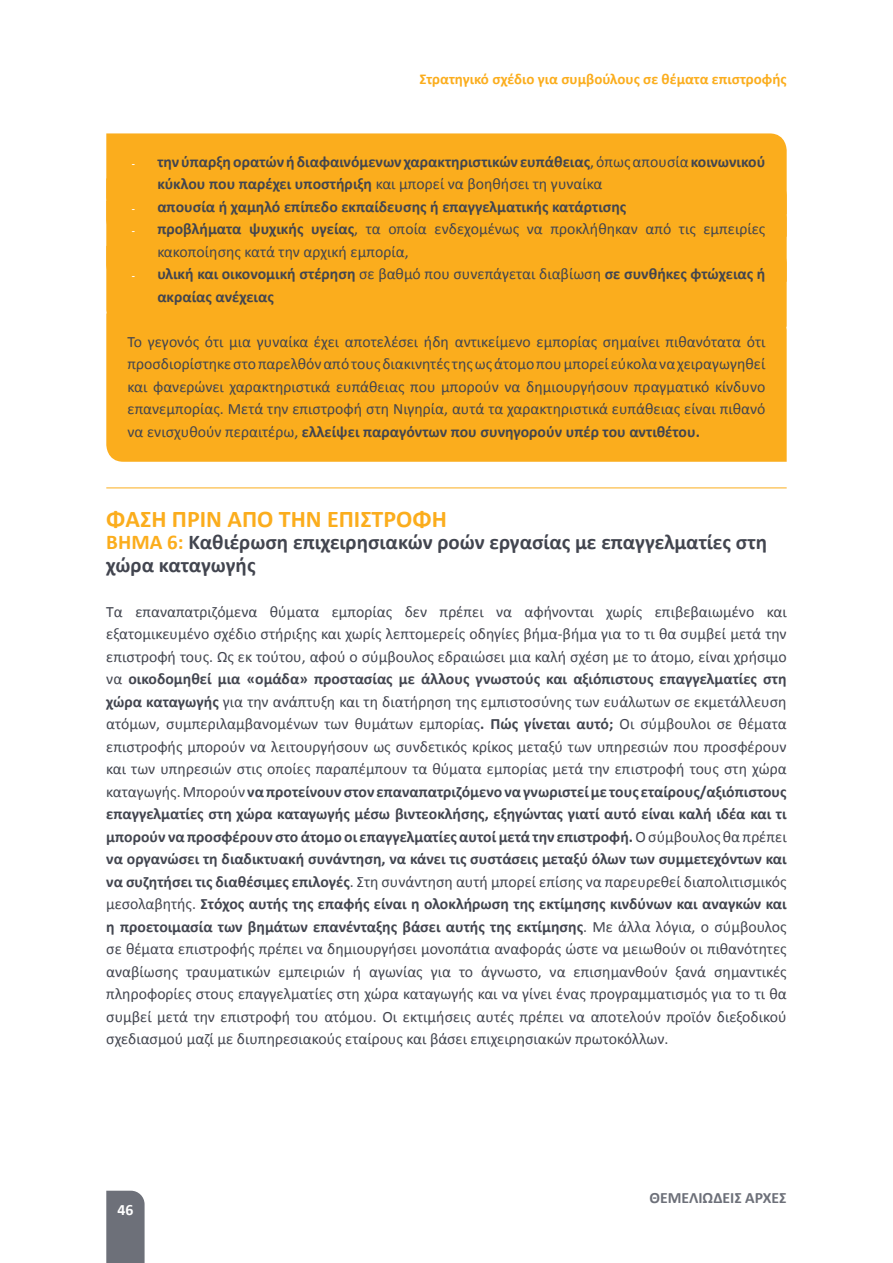
<style>
.page{position:relative;width:893px;height:1263px;background:#fff}
.page>*{position:absolute;margin:0;border:0;box-sizing:border-box;transform-origin:0 0}
.t1{font:700 24px "Calibri";color:#fbad1d}
.t2{font:700 21px/22.5px "Calibri";color:#42454f}
.t3{font:15.75px/22.5px "Calibri";color:#42454f;text-align:justify}
.t4{font:700 15.75px/22.5px "Calibri";color:#42454f}
.t5{font:700 15.75px "Calibri";color:#6d7079}
.t6{font:700 15.75px "Calibri";color:#fff}
.t7{font:700 15px "Calibri";color:#fbad1d}
.s1{font-size:10.5px;color:#fff}
.s2{font-weight:400}
.s3{font-weight:700;font-size:10.5px;color:#fff}
.s4{font-weight:700}
.s5{color:#fbad1d}
</style>
<div class="page">
<div style="left:106px;top:1191px;width:39px;height:72px;background:#6d7079"></div>
<div style="left:106px;top:133px;width:681px;height:45px;background:#fbad1d"></div>
<div style="left:106px;top:178px;width:681px;height:23px;background:#fbad1d"></div>
<div style="left:106px;top:201px;width:681px;height:45px;background:#fbad1d"></div>
<div style="left:106px;top:246px;width:681px;height:67px;background:#fbad1d"></div>
<div style="left:106px;top:313px;width:681px;height:149px;background:#fbad1d"></div>
<hr style="left:106px;top:487px;width:681px;height:1px;background:#fbad1d">
<p class="t7" style="left:419px;top:69px;width:369px">Στρατηγικό σχέδιο για συμβούλους σε θέματα επιστροφής</p>
<p class="t4" style="left:157px;top:149px;width:610px;text-indent:-26px"><span class="s1">-</span> την ύπαρξη ορατών ή διαφαινόμενων χαρακτηριστικών ευπάθειας<span class="s2">, όπως απουσία</span> κοινωνικού κύκλου που παρέχει υποστήριξη <span class="s2">και μπορεί να βοηθήσει τη γυναίκα</span></p>
<p class="t4" style="left:132px;top:194px;width:496px"><span class="s1">-</span> απουσία ή χαμηλό επίπεδο εκπαίδευσης ή επαγγελματικής κατάρτισης</p>
<p class="t3" style="left:157px;top:217px;width:610px;text-indent:-26px"><span class="s3">-</span> <span class="s4">προβλήματα ψυχικής υγείας</span>, τα οποία ενδεχομένως να προκλήθηκαν από τις εμπειρίες κακοποίησης κατά την αρχική εμπορία,</p>
<p class="t4" style="left:157px;top:262px;width:610px;text-indent:-26px"><span class="s1">-</span> υλική και οικονομική στέρηση <span class="s2">σε βαθμό που συνεπάγεται διαβίωση</span> σε συνθήκες φτώχειας ή ακραίας ανέχειας</p>
<p class="t3" style="left:128px;top:329px;width:639px">Το γεγονός ότι μια γυναίκα έχει αποτελέσει ήδη αντικείμενο εμπορίας σημαίνει πιθανότατα ότι προσδιορίστηκε στο παρελθόν από τους διακινητές της ως άτομο που μπορεί εύκολα να χειραγωγηθεί και φανερώνει χαρακτηριστικά ευπάθειας που μπορούν να δημιουργήσουν πραγματικό κίνδυνο επανεμπορίας. Μετά την επιστροφή στη Νιγηρία, αυτά τα χαρακτηριστικά ευπάθειας είναι πιθανό να ενισχυθούν περαιτέρω, <span class="s4">ελλείψει παραγόντων που συνηγορούν υπέρ του αντιθέτου.</span></p>
<h1 class="t1" style="left:106px;top:504px;width:342px">ΦΑΣΗ ΠΡΙΝ ΑΠΟ ΤΗΝ ΕΠΙΣΤΡΟΦΗ</h1>
<h2 class="t2" style="left:106px;top:530px;width:662px"><span class="s5">ΒΗΜΑ 6:</span> Καθιέρωση επιχειρησιακών ροών εργασίας με επαγγελματίες στη χώρα καταγωγής</h2>
<p class="t3" style="left:106px;top:599px;width:682px">Τα επαναπατριζόμενα θύματα εμπορίας δεν πρέπει να αφήνονται χωρίς επιβεβαιωμένο και εξατομικευμένο σχέδιο στήριξης και χωρίς λεπτομερείς οδηγίες βήμα-βήμα για το τι θα συμβεί μετά την επιστροφή τους. Ως εκ τούτου, αφού ο σύμβουλος εδραιώσει μια καλή σχέση με το άτομο, είναι χρήσιμο να <span class="s4">οικοδομηθεί μια «ομάδα» προστασίας με άλλους γνωστούς και αξιόπιστους επαγγελματίες στη χώρα καταγωγής</span> για την ανάπτυξη και τη διατήρηση της εμπιστοσύνης των ευάλωτων σε εκμετάλλευση ατόμων, συμπεριλαμβανομένων των θυμάτων εμπορίας<span class="s4">. Πώς γίνεται αυτό;</span> Οι σύμβουλοι σε θέματα επιστροφής μπορούν να λειτουργήσουν ως συνδετικός κρίκος μεταξύ των υπηρεσιών που προσφέρουν και των υπηρεσιών στις οποίες παραπέμπουν τα θύματα εμπορίας μετά την επιστροφή τους στη χώρα καταγωγής. Μπορούν <span class="s4">να προτείνουν στον επαναπατριζόμενο να γνωριστεί με τους εταίρους/αξιόπιστους επαγγελματίες στη χώρα καταγωγής μέσω βιντεοκλήσης, εξηγώντας γιατί αυτό είναι καλή ιδέα και τι μπορούν να προσφέρουν στο άτομο οι επαγγελματίες αυτοί μετά την επιστροφή.</span> Ο σύμβουλος θα πρέπει <span class="s4">να οργανώσει τη διαδικτυακή συνάντηση, να κάνει τις συστάσεις μεταξύ όλων των συμμετεχόντων και να συζητήσει τις διαθέσιμες επιλογές</span>. Στη συνάντηση αυτή μπορεί επίσης να παρευρεθεί διαπολιτισμικός μεσολαβητής. <span class="s4">Στόχος αυτής της επαφής είναι η ολοκλήρωση της εκτίμησης κινδύνων και αναγκών και η προετοιμασία των βημάτων επανένταξης βάσει αυτής της εκτίμησης</span>. Με άλλα λόγια, ο σύμβουλος σε θέματα επιστροφής πρέπει να δημιουργήσει μονοπάτια αναφοράς ώστε να μειωθούν οι πιθανότητες αναβίωσης τραυματικών εμπειριών ή αγωνίας για το άγνωστο, να επισημανθούν ξανά σημαντικές πληροφορίες στους επαγγελματίες στη χώρα καταγωγής και να γίνει ένας προγραμματισμός για το τι θα συμβεί μετά την επιστροφή του ατόμου. Οι εκτιμήσεις αυτές πρέπει να αποτελούν προϊόν διεξοδικού σχεδιασμού μαζί με διυπηρεσιακούς εταίρους και βάσει επιχειρησιακών πρωτοκόλλων.</p>
<p class="t6" style="left:117px;top:1200px;width:17px">46</p>
<p class="t5" style="left:649px;top:1187px;width:139px">ΘΕΜΕΛΙΩΔΕΙΣ ΑΡΧΕΣ</p>
</div>
